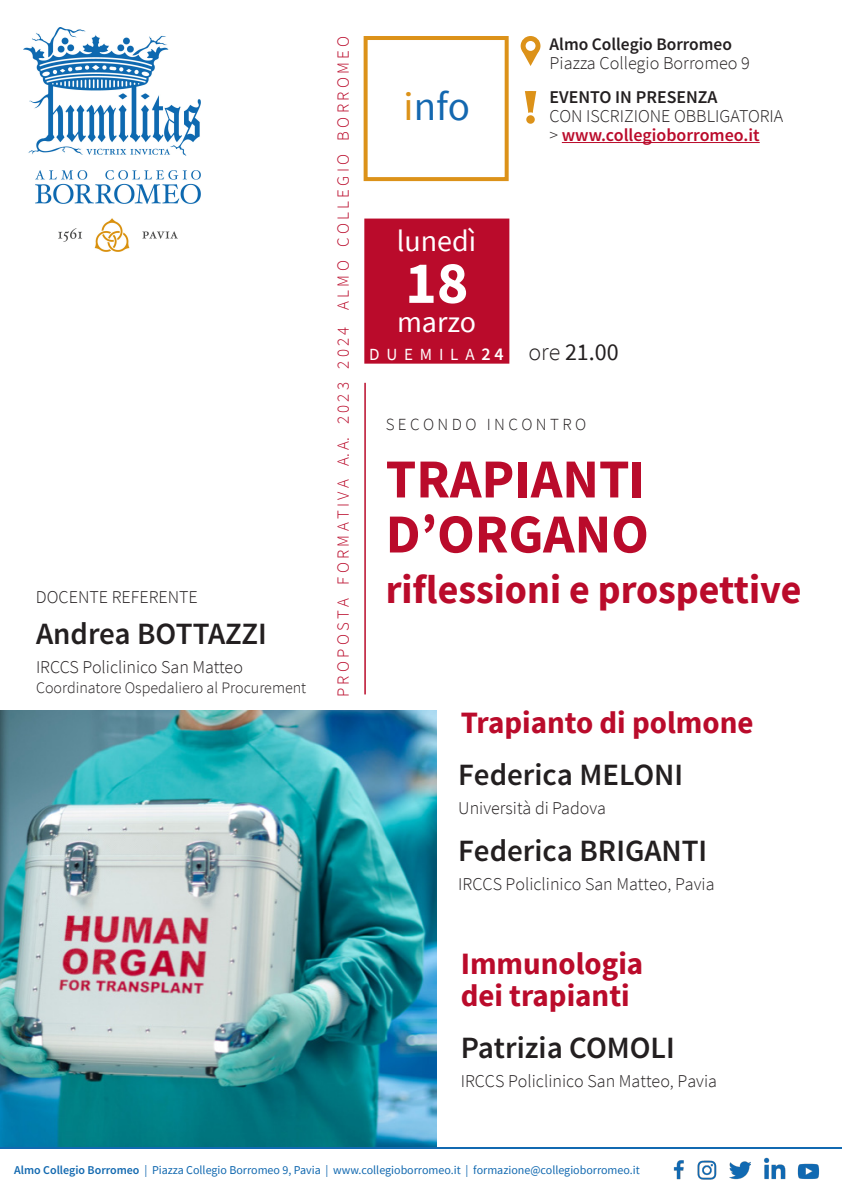
<style>
.page{position:relative;width:842px;height:1191px;background:#fff}
.page>*{position:absolute;margin:0;border:0;box-sizing:border-box;transform-origin:0 0}
.t1{font:700 60px "Source Sans Pro";color:#fff}
.t2{font:700 55px/55px "Source Sans Pro";color:#ba0b2b}
.t3{font:41px "Source Sans Pro";color:#1468b0}
.t4{font:700 40px "Source Sans Pro";color:#ba0b2b}
.t5{font:700 31px/51.4px "Source Sans Pro";color:#ba0b2b}
.t6{font:600 31px "Source Sans Pro";color:#231f20}
.t7{font:30px "Source Sans Pro";color:#fff}
.t8{font:24px "Source Sans Pro";color:#231f20}
.t9{font:300 18px "Source Sans Pro";color:#231f20}
.t10{font:600 18px "Source Sans Pro";color:#ba0b2b}
.t11{font:600 18px "Source Sans Pro";color:#231f20}
.t12{font:600 17.6px "Source Sans Pro";color:#231f20}
.t13{font:300 17px "Source Sans Pro";color:#ba0b2b}
.t14{font:300 17px "Source Sans Pro";color:#231f20}
.t15{font:17px "Source Sans Pro";color:#fff}
.t16{font:300 16px "Source Sans Pro";color:#231f20}
.t17{font:12px "Source Sans Pro";color:#1269b0}
.s1{color:#dc9219}
.s2{font-weight:300;color:#231f20}
.s3{font-weight:600;font-size:18px}
.s4{font-weight:300}
.s5{font-weight:600;color:#231f20}
.s6{font-weight:600}
</style>
<div class="page">
<img style="left:0;top:710px;width:437px;height:436px">
<hr style="left:0;top:1146px;width:842px;height:2px;background:#1169b1">
<div style="left:364px;top:36px;width:145px;height:145px;background:#fff;border:4px solid #dc9219"></div>
<div style="left:364px;top:218px;width:145px;height:146px;background:#ba0b2b;border:4px solid #ba0b2b"></div>
<img style="left:673px;top:1160px;width:11px;height:20px">
<img style="left:697px;top:1160px;width:20px;height:20px">
<img style="left:729px;top:1161px;width:22px;height:19px">
<img style="left:764px;top:1157px;width:22px;height:23px">
<img style="left:797px;top:1163px;width:22px;height:16px">
<img style="left:24px;top:28px;width:176px;height:223px">
<svg style="left:521px;top:36px;width:19px;height:20px"></svg>
<svg style="left:523px;top:52px;width:15px;height:14px"></svg>
<div style="left:526px;top:41px;width:9px;height:10px;background:#fff;border-radius:50%"></div>
<hr style="left:562px;top:142px;width:198px;height:1px;background:#ba0b2b">
<svg style="left:525px;top:91px;width:11px;height:21px"></svg>
<div style="left:526px;top:115px;width:9px;height:9px;background:#dc9219;border-radius:50%"></div>
<hr style="left:364px;top:383px;width:2px;height:311px;background:#ba0b2b">
<p class="t9" style="left:36px;top:586px;width:163px">DOCENTE REFERENTE</p>
<p class="t6" style="left:36px;top:614px;width:232px">Andrea BOTTAZZI</p>
<p class="t9" style="left:36px;top:656px;width:208px">IRCCS Policlinico San Matteo</p>
<p class="t16" style="left:36px;top:678px;width:272px">Coordinatore Ospedaliero al Procurement</p>
<p class="t13" style="left:333px;top:697px;width:663px;rotate:-90deg">P R O P O S T A F O R M A T I V A A. A. 2 0 2 3 2 0 2 4 A L M O C O L L E G I O B O R R O M E O</p>
<p class="t3" style="left:404px;top:80px;width:68px"><span class="s1">i</span>nfo</p>
<p class="t12" style="left:550px;top:33px;width:184px">Almo Collegio Borromeo</p>
<p class="t9" style="left:550px;top:51px;width:202px">Piazza Collegio Borromeo 9</p>
<p class="t11" style="left:550px;top:85px;width:169px">EVENTO IN PRESENZA</p>
<p class="t9" style="left:550px;top:105px;width:235px">CON ISCRIZIONE OBBLIGATORIA</p>
<p class="t10" style="left:550px;top:123px;width:212px"><span class="s2">&gt;</span> www.collegioborromeo.it</p>
<p class="t7" style="left:397px;top:222px;width:81px">lunedì</p>
<p class="t1" style="left:405px;top:242px;width:65px">18</p>
<p class="t7" style="left:397px;top:302px;width:80px">marzo</p>
<p class="t15" style="left:369px;top:343px;width:136px">D U E M I L A <span class="s3">2 4</span></p>
<p class="t8" style="left:528px;top:337px;width:92px"><span class="s4">ore</span> 21.00</p>
<p class="t14" style="left:386px;top:414px;width:202px">S E C O N D O I N C O N T R O</p>
<p class="t2" style="left:386px;top:451px;width:265px">TRAPIANTI<br>D’ORGANO</p>
<p class="t4" style="left:386px;top:562px;width:417px">riflessioni e prospettive</p>
<p class="t5" style="left:458px;top:697px;width:297px">Trapianto di polmone<br><span class="s5">Federica MELONI</span></p>
<p class="t9" style="left:458px;top:796px;width:149px">Università di Padova</p>
<p class="t6" style="left:458px;top:831px;width:250px">Federica BRIGANTI</p>
<p class="t9" style="left:458px;top:873px;width:258px">IRCCS Policlinico San Matteo, Pavia</p>
<p class="t5" style="left:461px;top:947px;width:184px;line-height:32px">Immunologia dei trapianti</p>
<p class="t6" style="left:461px;top:1028px;width:216px">Patrizia COMOLI</p>
<p class="t9" style="left:461px;top:1070px;width:258px">IRCCS Policlinico San Matteo, Pavia</p>
<p class="t17" style="left:14px;top:1162px;width:627px"><span class="s6">Almo Collegio Borromeo</span> | Piazza Collegio Borromeo 9, Pavia | www.collegioborromeo.it | formazione@collegioborromeo.it</p>
</div>
